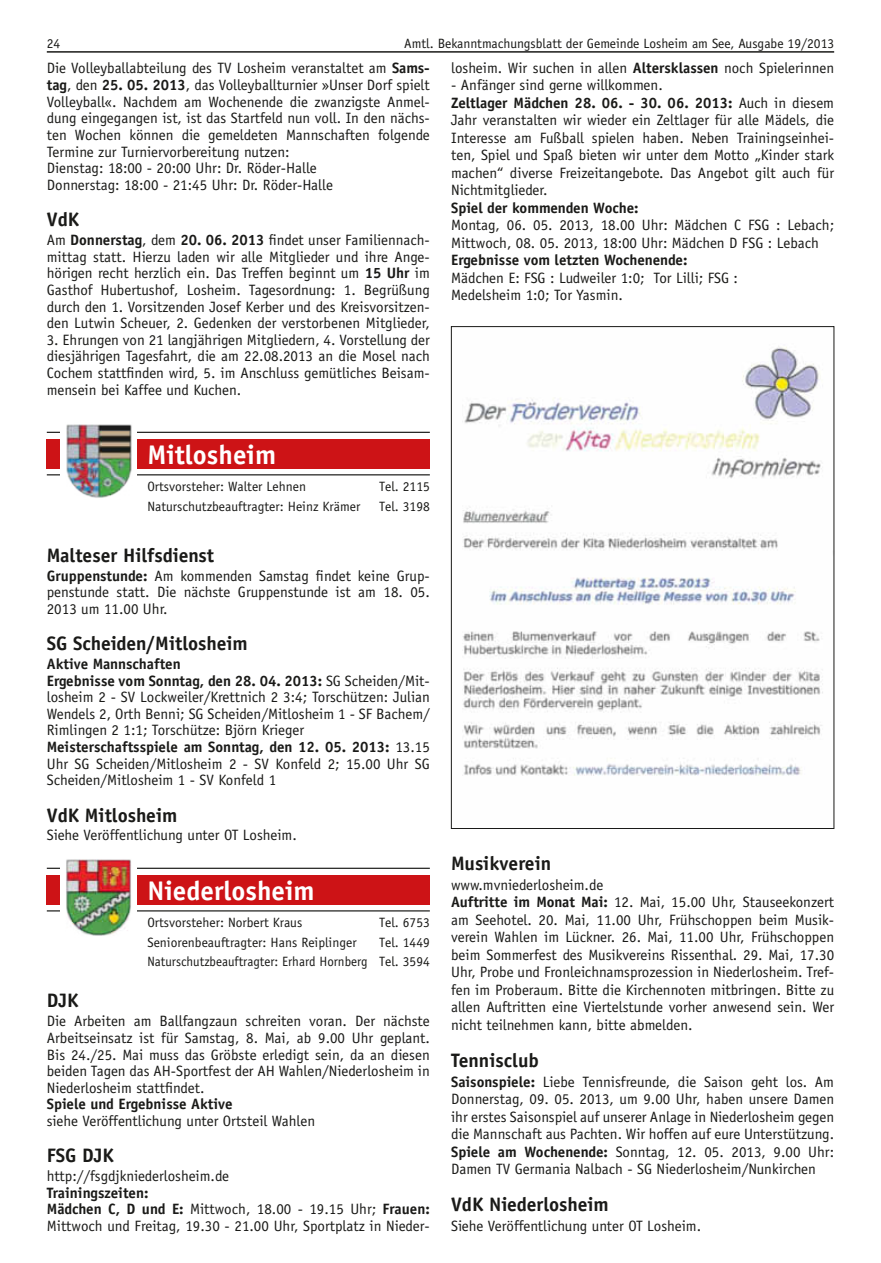
<style>
.page{position:relative;width:881px;height:1263px;background:#fff}
.page>*{position:absolute;margin:0;border:0;box-sizing:border-box;transform-origin:0 0}
.t1{font:700 27px "Officina Sans LT";color:#fff}
.t2{font:700 19.5px "Officina Sans LT";color:#1a1a18}
.t3{font:15px/16.6px "Officina Sans LT";color:#1a1a18}
.t4{font:700 15px "Officina Sans LT";color:#1a1a18}
.t5{font:13.5px/19.2px "Officina Sans LT";color:#1a1a18;text-align:right}
.s1{font-weight:700}
</style>
<div class="page">
<hr style="left:47px;top:51px;width:786px;height:2px;background:#1a1a18">
<div style="left:47px;top:439px;width:382px;height:29px;background:#cd1316"></div>
<hr style="left:47px;top:474px;width:382px;height:1px;background:#1a1a18">
<hr style="left:47px;top:432px;width:382px;height:1px;background:#1a1a18">
<div style="left:60px;top:423px;width:76px;height:83px;background:#fff"></div>
<img style="left:66px;top:424px;width:66px;height:74px">
<hr style="left:47px;top:868px;width:382px;height:1px;background:#1a1a18">
<div style="left:47px;top:875px;width:382px;height:29px;background:#cd1316"></div>
<hr style="left:47px;top:910px;width:382px;height:1px;background:#1a1a18">
<div style="left:60px;top:859px;width:76px;height:83px;background:#fff"></div>
<img style="left:66px;top:859px;width:65px;height:77px">
<img style="left:462px;top:346px;width:361px;height:430px">
<p class="t5" style="left:47px;top:33px;width:15px">24</p>
<p class="t5" style="left:404px;top:33px;width:431px">Amtl. Bekanntmachungsblatt der Gemeinde Losheim am See, Ausgabe 19/2013</p>
<p class="t3" style="left:47px;top:60px;width:384px">Die Volleyballabteilung des TV Losheim veranstaltet am <span class="s1">Sams&shy;tag</span>, den <span class="s1">25. 05. 2013</span>, das Volleyballturnier »Unser Dorf spielt Volleyball«. Nachdem am Wochenende die zwanzigste Anmel&shy;dung eingegangen ist, ist das Startfeld nun voll. In den nächs&shy;ten Wochen können die gemeldeten Mannschaften folgende Termine zur Turniervorbereitung nutzen:<br>Dienstag: 18:00 - 20:00 Uhr: Dr. Röder-Halle<br>Donnerstag: 18:00 - 21:45 Uhr: Dr. Röder-Halle</p>
<h2 class="t2" style="left:47px;top:207px;width:34px">VdK</h2>
<p class="t3" style="left:47px;top:232px;width:384px;text-align:justify">Am <span class="s1">Donnerstag</span>, dem <span class="s1">20. 06. 2013</span> findet unser Familiennach&shy;mittag statt. Hierzu laden wir alle Mitglieder und ihre Ange&shy;hörigen recht herzlich ein. Das Treffen beginnt um <span class="s1">15 Uhr</span> im Gasthof Hubertushof, Losheim. Tagesordnung: 1. Begrüßung durch den 1. Vorsitzenden Josef Kerber und des Kreisvorsitzen&shy;den Lutwin Scheuer, 2. Gedenken der verstorbenen Mitglieder,</p>
<p class="t3" style="left:47px;top:331px;width:384px;text-align:justify">3. Ehrungen von 21 langjährigen Mitgliedern, 4. Vorstellung der diesjährigen Tagesfahrt, die am 22.08.2013 an die Mosel nach Cochem stattfinden wird, 5. im Anschluss gemütliches Beisam&shy;mensein bei Kaffee und Kuchen.</p>
<p class="t3" style="left:451px;top:60px;width:384px">losheim. Wir suchen in allen <span class="s1">Altersklassen</span> noch Spielerinnen</p>
<p class="t3" style="left:451px;top:77px;width:384px;line-height:17.5px">- Anfänger sind gerne willkommen.<br><span class="s1">Zeltlager Mädchen 28. 06. - 30. 06. 2013:</span> Auch in diesem Jahr veranstalten wir wieder ein Zeltlager für alle Mädels, die Interesse am Fußball spielen haben. Neben Trainingseinhei&shy;ten, Spiel und Spaß bieten wir unter dem Motto „Kinder stark machen“ diverse Freizeitangebote. Das Angebot gilt auch für Nichtmitglieder.</p>
<p class="t4" style="left:451px;top:198px;width:189px">Spiel der kommenden Woche:</p>
<p class="t3" style="left:451px;top:217px;width:384px;line-height:17.5px">Montag, 06. 05. 2013, 18.00 Uhr: Mädchen C FSG : Lebach;<br>Mittwoch, 08. 05. 2013, 18:00 Uhr: Mädchen D FSG : Lebach</p>
<p class="t4" style="left:451px;top:251px;width:238px">Ergebnisse vom letzten Wochenende:</p>
<p class="t3" style="left:451px;top:269px;width:288px;line-height:17.5px">Mädchen E: FSG : Ludweiler 1:0; Tor Lilli; FSG :<br>Medelsheim 1:0; Tor Yasmin.</p>
<h1 class="t1" style="left:147px;top:438px;width:130px">Mitlosheim</h1>
<p class="t5" style="left:147px;top:477px;width:160px">Ortsvorsteher: Walter Lehnen</p>
<p class="t5" style="left:379px;top:477px;width:52px">Tel. 2115</p>
<p class="t5" style="left:147px;top:496px;width:214px">Naturschutzbeauftragter: Heinz Krämer</p>
<p class="t5" style="left:379px;top:496px;width:52px">Tel. 3198</p>
<h2 class="t2" style="left:47px;top:543px;width:169px">Malteser Hilfsdienst</h2>
<p class="t3" style="left:47px;top:567px;width:384px;text-align:justify"><span class="s1">Gruppenstunde:</span> Am kommenden Samstag findet keine Grup&shy;penstunde statt. Die nächste Gruppenstunde ist am 18. 05.<br>2013 um 11.00 Uhr.</p>
<h2 class="t2" style="left:47px;top:631px;width:202px">SG Scheiden/Mitlosheim</h2>
<p class="t3" style="left:47px;top:655px;width:384px"><span class="s1">Aktive Mannschaften<br>Ergebnisse vom Sonntag, den 28. 04. 2013:</span> SG Scheiden/Mit&shy;losheim 2 - SV Lockweiler/Krettnich 2 3:4; Torschützen: Julian Wendels 2, Orth Benni; SG Scheiden/Mitlosheim 1 - SF Bachem/ Rimlingen 2 1:1; Torschütze: Björn Krieger <span class="s1">Meisterschaftsspiele am Sonntag, den 12. 05. 2013:</span> 13.15<br>Uhr SG Scheiden/Mitlosheim 2 - SV Konfeld 2; 15.00 Uhr SG Scheiden/Mitlosheim 1 - SV Konfeld 1</p>
<h2 class="t2" style="left:47px;top:803px;width:132px">VdK Mitlosheim</h2>
<p class="t3" style="left:47px;top:827px;width:251px">Siehe Veröffentlichung unter OT Losheim.</p>
<h1 class="t1" style="left:147px;top:874px;width:169px">Niederlosheim</h1>
<p class="t5" style="left:147px;top:913px;width:156px">Ortsvorsteher: Norbert Kraus</p>
<p class="t5" style="left:379px;top:913px;width:52px">Tel. 6753</p>
<p class="t5" style="left:147px;top:932px;width:211px">Seniorenbeauftragter: Hans Reiplinger</p>
<p class="t5" style="left:147px;top:932px;width:284px">Tel. 1449<br>Naturschutzbeauftragter: Erhard Hornberg Tel. 3594</p>
<h2 class="t2" style="left:47px;top:989px;width:33px">DJK</h2>
<p class="t3" style="left:47px;top:1013px;width:384px;text-align:justify">Die Arbeiten am Ballfangzaun schreiten voran. Der nächste Arbeitseinsatz ist für Samstag, 8. Mai, ab 9.00 Uhr geplant.<br>Bis 24./25. Mai muss das Gröbste erledigt sein, da an diesen beiden Tagen das AH-Sportfest der AH Wahlen/Niederlosheim in Niederlosheim stattfindet.</p>
<p class="t4" style="left:47px;top:1095px;width:187px">Spiele und Ergebnisse Aktive</p>
<p class="t3" style="left:47px;top:1113px;width:270px">siehe Veröffentlichung unter Ortsteil Wahlen</p>
<h2 class="t2" style="left:47px;top:1143px;width:68px">FSG DJK</h2>
<p class="t3" style="left:47px;top:1168px;width:184px">http://fsgdjkniederlosheim.de</p>
<p class="t3" style="left:47px;top:1184px;width:384px"><span class="s1">Trainingszeiten:<br>Mädchen C, D und E:</span> Mittwoch, 18.00 - 19.15 Uhr; <span class="s1">Frauen:<br></span>Mittwoch und Freitag, 19.30 - 21.00 Uhr, Sportplatz in Nieder-</p>
<h2 class="t2" style="left:451px;top:851px;width:102px">Musikverein</h2>
<p class="t3" style="left:451px;top:876px;width:384px;line-height:17.5px">www.mvniederlosheim.de<br><span class="s1">Auftritte im Monat Mai:</span> 12. Mai, 15.00 Uhr, Stauseekonzert am Seehotel. 20. Mai, 11.00 Uhr, Frühschoppen beim Musik&shy;verein Wahlen im Lückner. 26. Mai, 11.00 Uhr, Frühschoppen beim Sommerfest des Musikvereins Rissenthal. 29. Mai, 17.30<br>Uhr, Probe und Fronleichnamsprozession in Niederlosheim. Tref&shy;fen im Proberaum. Bitte die Kirchennoten mitbringen. Bitte zu allen Auftritten eine Viertelstunde vorher anwesend sein. Wer nicht teilnehmen kann, bitte abmelden.</p>
<h2 class="t2" style="left:451px;top:1048px;width:89px">Tennisclub</h2>
<p class="t3" style="left:451px;top:1073px;width:384px;line-height:17.5px;text-align:justify"><span class="s1">Saisonspiele:</span> Liebe Tennisfreunde, die Saison geht los. Am Donnerstag, 09. 05. 2013, um 9.00 Uhr, haben unsere Damen ihr erstes Saisonspiel auf unserer Anlage in Niederlosheim gegen die Mannschaft aus Pachten. Wir hoffen auf eure Unterstützung.<br><span class="s1">Spiele am Wochenende:</span> Sonntag, 12. 05. 2013, 9.00 Uhr:<br>Damen TV Germania Nalbach - SG Niederlosheim/Nunkirchen</p>
<h2 class="t2" style="left:451px;top:1193px;width:159px">VdK Niederlosheim</h2>
<p class="t3" style="left:451px;top:1218px;width:251px">Siehe Veröffentlichung unter OT Losheim.</p>
</div>
